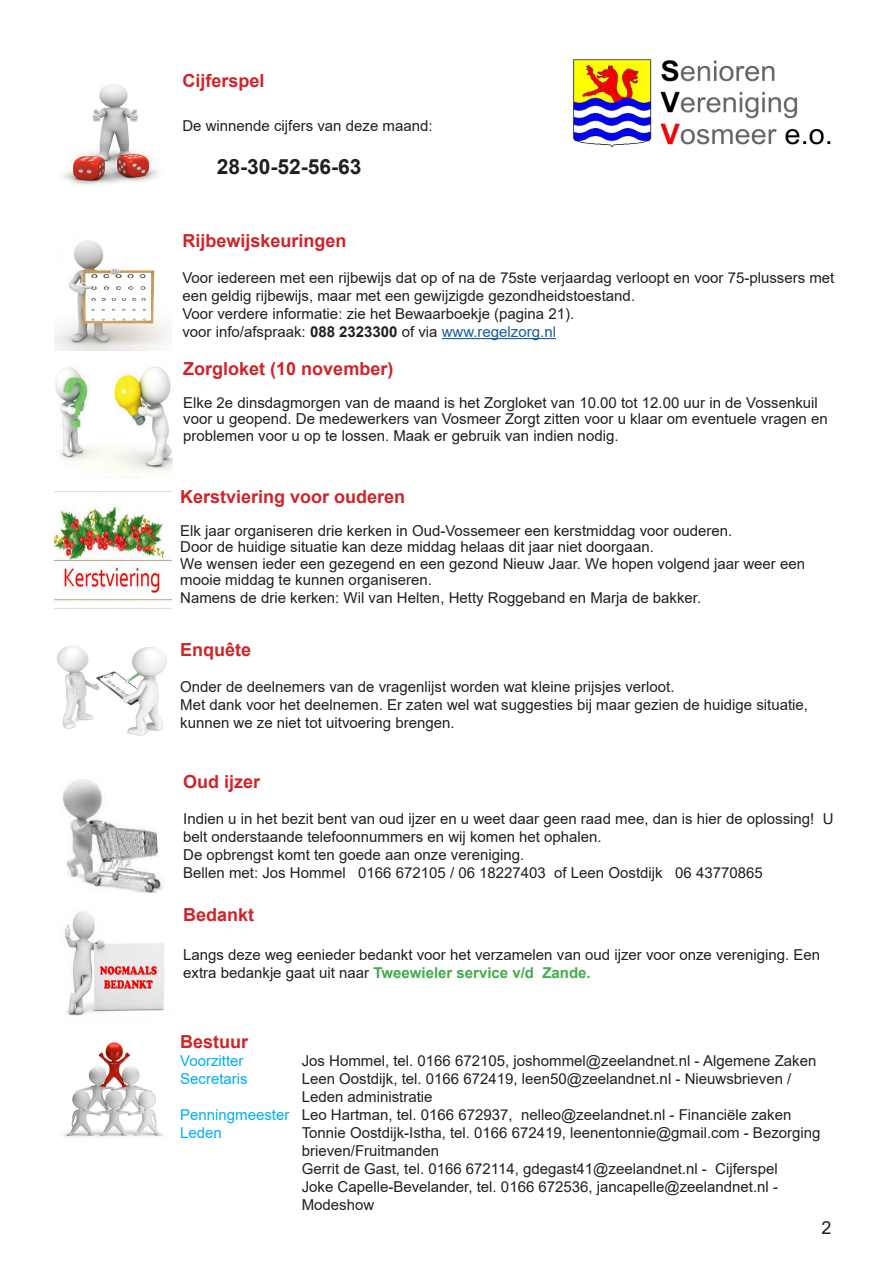
<style>
.page{position:relative;width:893px;height:1263px;background:#fff}
.page>*{position:absolute;margin:0;border:0;box-sizing:border-box;transform-origin:0 0}
.t1{font:700 21px "Arial";color:#231f20}
.Inhoudsopgave_tekst{font:700 18px "Arial";color:#d1232a}
.t2{font:18px "Arial";color:#231f20}
.t3{font:15px/16.5px "Arial";color:#231f20}
.t4{font:15px "Arial";color:#00aeef}
.s1{font-weight:700}
.s2{color:#175d9e}
.s3{font-weight:700;color:#40ae49}
.s4{color:#00aeef}
</style>
<div class="page">
<hr style="left:442px;top:338px;width:114px;height:1px;background:#175d9e">
<img style="left:62px;top:84px;width:97px;height:101px">
<img style="left:55px;top:240px;width:117px;height:111px">
<img style="left:572px;top:59px;width:259px;height:89px">
<img style="left:56px;top:367px;width:117px;height:111px">
<img style="left:57px;top:646px;width:110px;height:90px">
<img style="left:55px;top:506px;width:117px;height:103px">
<img style="left:63px;top:779px;width:100px;height:113px">
<img style="left:64px;top:911px;width:100px;height:105px">
<img style="left:62px;top:1042px;width:102px;height:95px">
<p class="Inhoudsopgave_tekst" style="left:182px;top:68px;width:84px">Cijferspel</p>
<p class="t3" style="left:182px;top:117px;width:252px">De winnende cijfers van deze maand:</p>
<p class="t1" style="left:217px;top:152px;width:146px">28-30-52-56-63</p>
<p class="Inhoudsopgave_tekst" style="left:182px;top:228px;width:166px">Rijbewijskeuringen</p>
<p class="t3" style="left:182px;top:269px;width:653px">Voor iedereen met een rijbewijs dat op of na de 75ste verjaardag verloopt en voor 75-plussers met</p>
<p class="t3" style="left:182px;top:287px;width:454px">een geldig rijbewijs, maar met een gewijzigde gezondheidstoestand.</p>
<p class="t3" style="left:182px;top:305px;width:393px">Voor verdere informatie: zie het Bewaarboekje (pagina 21).</p>
<p class="t3" style="left:182px;top:323px;width:375px">voor info/afspraak: <span class="s1">088 2323300</span> of via <span class="s2">www.regelzorg.nl</span></p>
<p class="Inhoudsopgave_tekst" style="left:183px;top:356px;width:212px">Zorgloket (10 november)</p>
<p class="t3" style="left:183px;top:394px;width:646px">Elke 2e dinsdagmorgen van de maand is het Zorgloket van 10.00 tot 12.00 uur in de Vossenkuil voor u geopend. De medewerkers van Vosmeer Zorgt zitten voor u klaar om eventuele vragen en problemen voor u op te lossen. Maak er gebruik van indien nodig.</p>
<p class="Inhoudsopgave_tekst" style="left:180px;top:484px;width:227px">Kerstviering voor ouderen</p>
<p class="t3" style="left:180px;top:522px;width:553px">Elk jaar organiseren drie kerken in Oud-Vossemeer een kerstmiddag voor ouderen.<br>Door de huidige situatie kan deze middag helaas dit jaar niet doorgaan.</p>
<p class="t3" style="left:180px;top:555px;width:626px">We wensen ieder een gezegend en een gezond Nieuw Jaar. We hopen volgend jaar weer een mooie middag te kunnen organiseren.</p>
<p class="t3" style="left:180px;top:590px;width:523px">Namens de drie kerken: Wil van Helten, Hetty Roggeband en Marja de bakker.</p>
<p class="Inhoudsopgave_tekst" style="left:180px;top:637px;width:73px">Enquête</p>
<p class="t3" style="left:180px;top:678px;width:496px">Onder de deelnemers van de vragenlijst worden wat kleine prijsjes verloot.</p>
<p class="t3" style="left:180px;top:695px;width:629px;line-height:18px">Met dank voor het deelnemen. Er zaten wel wat suggesties bij maar gezien de huidige situatie, kunnen we ze niet tot uitvoering brengen.</p>
<p class="Inhoudsopgave_tekst" style="left:183px;top:769px;width:79px">Oud ijzer</p>
<p class="t3" style="left:183px;top:810px;width:652px;line-height:18px">Indien u in het bezit bent van oud ijzer en u weet daar geen raad mee, dan is hier de oplossing! U belt onderstaande telefoonnummers en wij komen het ophalen.</p>
<p class="t3" style="left:183px;top:847px;width:343px">De opbrengst komt ten goede aan onze vereniging.</p>
<p class="t3" style="left:183px;top:865px;width:581px">Bellen met: Jos Hommel 0166 672105 / 06 18227403 of Leen Oostdijk 06 43770865</p>
<p class="Inhoudsopgave_tekst" style="left:183px;top:901px;width:73px">Bedankt</p>
<p class="t3" style="left:183px;top:946px;width:638px;line-height:18px">Langs deze weg eenieder bedankt voor het verzamelen van oud ijzer voor onze vereniging. Een extra bedankje gaat uit naar <span class="s3">Tweewieler service v/d Zande.</span></p>
<p class="Inhoudsopgave_tekst" style="left:180px;top:1029px;width:70px">Bestuur</p>
<p class="t4" style="left:180px;top:1050px;width:65px">Voorzitter</p>
<p class="t3" style="left:302px;top:1052px;width:516px">Jos Hommel, tel. 0166 672105, joshommel@zeelandnet.nl - Algemene Zaken</p>
<p class="t4" style="left:180px;top:1068px;width:69px">Secretaris</p>
<p class="t3" style="left:302px;top:1070px;width:491px">Leen Oostdijk, tel. 0166 672419, leen50@zeelandnet.nl - Nieuwsbrieven /</p>
<p class="t3" style="left:302px;top:1088px;width:132px">Leden administratie</p>
<p class="t3" style="left:180px;top:1106px;width:613px"><span class="s4">Penningmeester</span> Leo Hartman, tel. 0166 672937, nelleo@zeelandnet.nl - Financiële zaken</p>
<p class="t4" style="left:180px;top:1122px;width:43px">Leden</p>
<p class="t3" style="left:302px;top:1124px;width:520px">Tonnie Oostdijk-Istha, tel. 0166 672419, leenentonnie@gmail.com - Bezorging</p>
<p class="t3" style="left:302px;top:1142px;width:139px">brieven/Fruitmanden</p>
<p class="t3" style="left:302px;top:1160px;width:478px">Gerrit de Gast, tel. 0166 672114, gdegast41@zeelandnet.nl - Cijferspel</p>
<p class="t3" style="left:302px;top:1178px;width:478px">Joke Capelle-Bevelander, tel. 0166 672536, jancapelle@zeelandnet.nl -</p>
<p class="t3" style="left:302px;top:1196px;width:74px">Modeshow</p>
<p class="t2" style="left:821px;top:1215px;width:12px">2</p>
</div>
